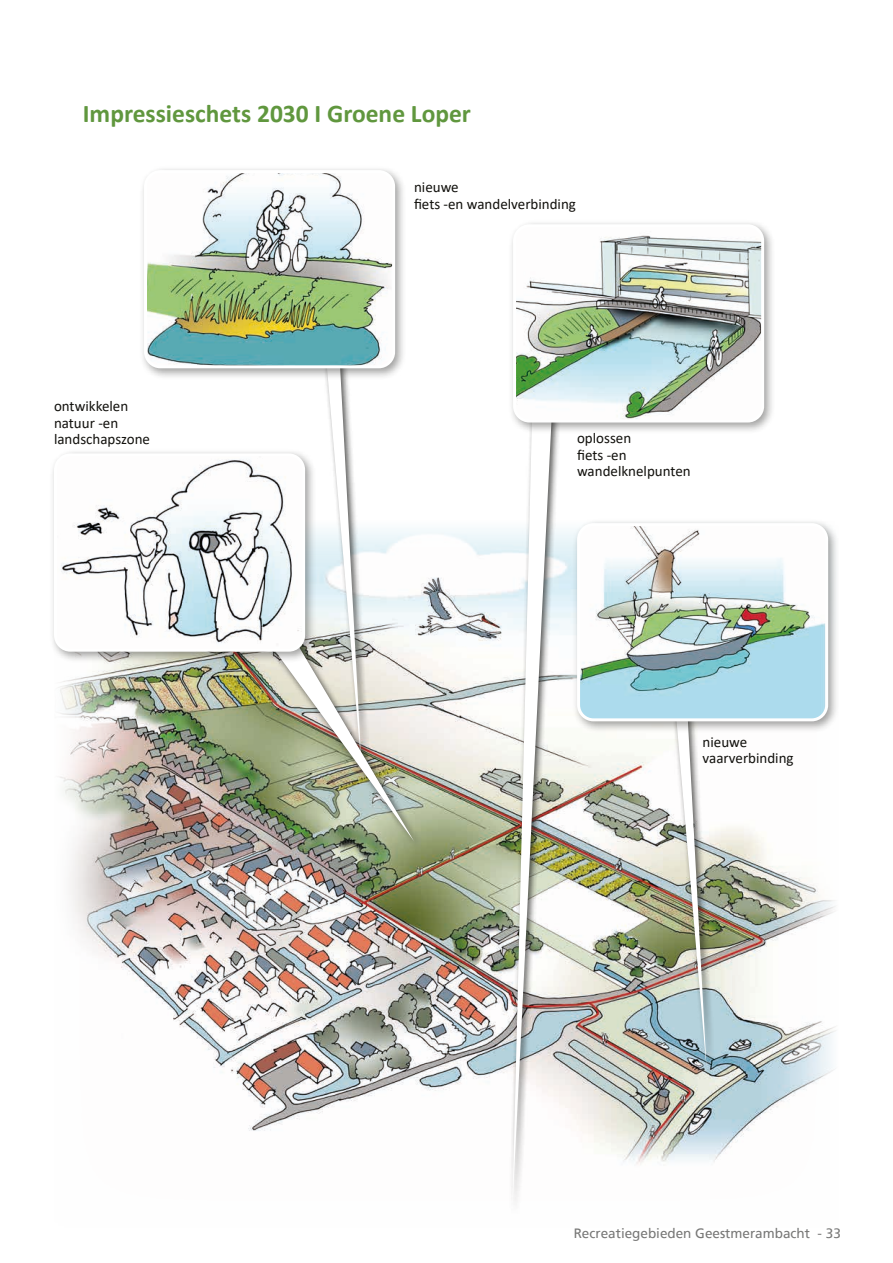
<style>
.page{position:relative;width:893px;height:1263px;background:#fff}
.page>*{position:absolute;margin:0;border:0;box-sizing:border-box;transform-origin:0 0}
.t1{font:700 25.5px "Calibri";color:#60973e}
.t2{font:15px/16.5px "Calibri";color:#12110d}
.t3{font:13.5px "Frutiger";color:#1d1d1b}
</style>
<div class="page">
<img style="left:58px;top:529px;width:778px;height:636px">
<div style="left:258px;top:620px;width:164px;height:229px;background:#1d1d1b;opacity:.75"></div>
<img style="left:261px;top:379px;width:153px;height:462px">
<div style="left:665px;top:629px;width:50px;height:448px;background:#1d1d1b;opacity:.75"></div>
<img style="left:669px;top:732px;width:38px;height:337px">
<div style="left:509px;top:394px;width:53px;height:823px;background:#1d1d1b;opacity:.75"></div>
<img style="left:512px;top:434px;width:41px;height:775px">
<div style="left:139px;top:165px;width:267px;height:214px;background:#1d1d1b;opacity:.42"></div>
<img style="left:146px;top:172px;width:248px;height:195px">
<div style="left:144px;top:170px;width:251px;height:198px;border:3px solid #fff;border-radius:15px"></div>
<div style="left:49px;top:448px;width:267px;height:215px;background:#1d1d1b;opacity:.42"></div>
<img style="left:56px;top:455px;width:248px;height:195px">
<div style="left:54px;top:453px;width:251px;height:199px;border:3px solid #fff;border-radius:15px"></div>
<div style="left:572px;top:518px;width:267px;height:214px;background:#1d1d1b;opacity:.42"></div>
<img style="left:579px;top:525px;width:248px;height:195px">
<div style="left:577px;top:523px;width:251px;height:198px;border:3px solid #fff;border-radius:15px"></div>
<div style="left:508px;top:219px;width:267px;height:215px;background:#1d1d1b;opacity:.42"></div>
<img style="left:514px;top:226px;width:249px;height:195px">
<div style="left:513px;top:224px;width:251px;height:198px;border:3px solid #fff;border-radius:15px"></div>
<p class="t1" style="left:83px;top:95px;width:390px">Impressieschets 2030 I Groene Loper</p>
<p class="t2" style="left:54px;top:398px;width:76px">ontwikkelen</p>
<p class="t2" style="left:54px;top:414px;width:98px">natuur -en landschapszone</p>
<p class="t2" style="left:414px;top:179px;width:46px">nieuwe</p>
<p class="t2" style="left:414px;top:195px;width:163px">fiets -en wandelverbinding</p>
<p class="t2" style="left:577px;top:430px;width:56px">oplossen</p>
<p class="t2" style="left:577px;top:446px;width:115px">fiets -en wandelknelpunten</p>
<p class="t2" style="left:703px;top:733px;width:46px">nieuwe</p>
<p class="t2" style="left:703px;top:750px;width:93px">vaarverbinding</p>
<p class="t3" style="left:574px;top:1225px;width:269px">Recreatiegebieden Geestmerambacht - 33</p>
</div>
